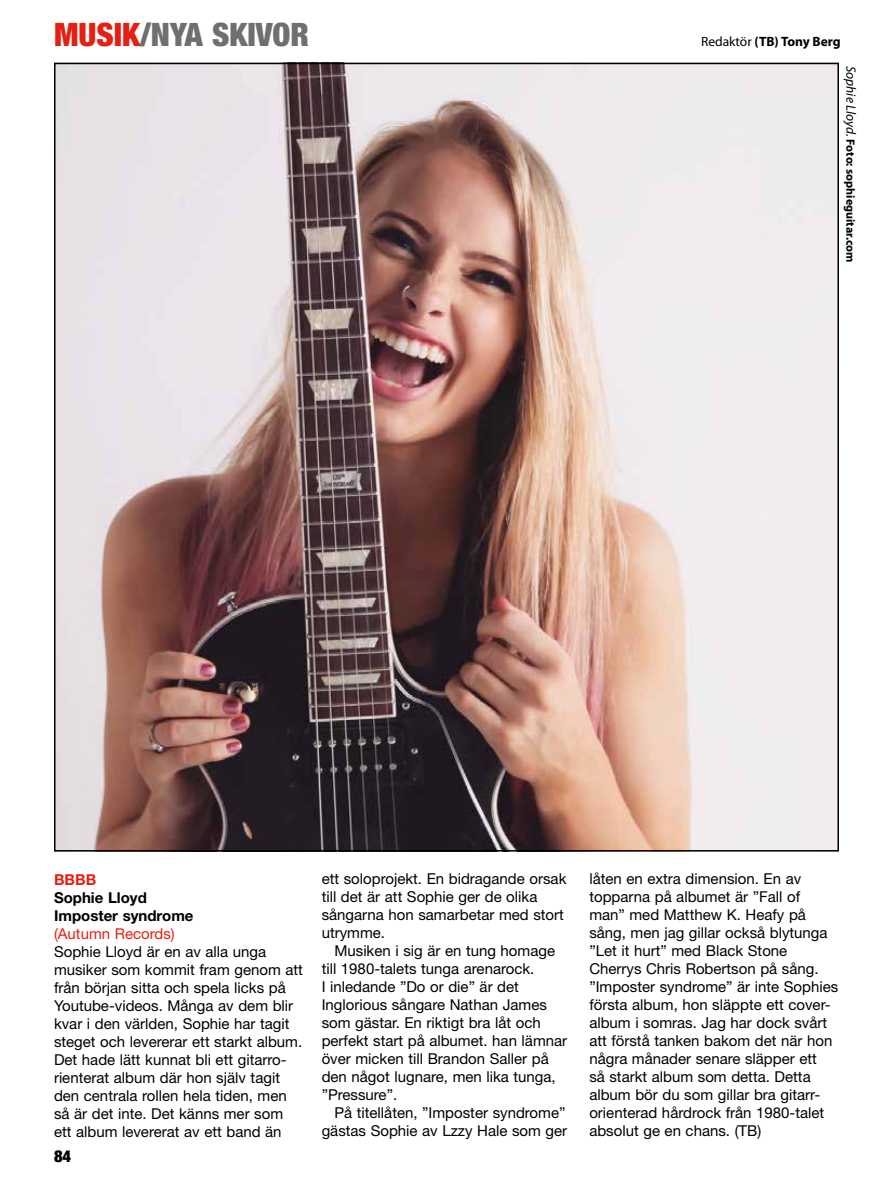
<style>
.page{position:relative;width:893px;height:1191px;background:#fff}
.page>*{position:absolute;margin:0;border:0;box-sizing:border-box;transform-origin:0 0}
.t1{font:900 condensed 32.25px "Helvetica Neue LT Std";color:#706f6f}
.t2{font:900 condensed 16.5px "Helvetica Neue";color:#000}
.t3{font:15px/18px "Helvetica Neue LT Std";color:#000}
.t4{font:700 15px/18px "Helvetica Neue LT Std";color:#000}
.t5{font:15px "Helvetica Neue LT Std";color:#e41f13}
.t6{font:700 15px "Helvetica Neue LT Std";color:#e41f13}
.t7{font:700 13.5px "Myriad Pro";color:#000}
.t8{font:700 12px "Myriad Pro";color:#000}
.s1{color:#e41f13}
.s2{font-weight:400}
.s3{font-weight:400;font-style:italic;font-size:13.5px}
</style>
<div class="page">
<img style="left:57px;top:66px;width:779px;height:782px">
<h1 class="t1" style="left:54px;top:14px;width:257px"><span class="s1">MUSIK</span>/NYA SKIVOR</h1>
<p class="t7" style="left:701px;top:34px;width:141px"><span class="s2">Redaktör</span> (TB) Tony Berg</p>
<p class="t8" style="left:857px;top:66px;width:198px;rotate:90deg"><span class="s3">Sophie Lloyd.</span> Foto: sophieguitar.com</p>
<p class="t6" style="left:54px;top:870px;width:44px">BBBB</p>
<p class="t4" style="left:54px;top:888px;width:141px">Sophie Lloyd<br>Imposter syndrome</p>
<p class="t5" style="left:54px;top:924px;width:122px">(Autumn Records)</p>
<p class="t3" style="left:54px;top:942px;width:250px">Sophie Lloyd är en av alla unga musiker som kommit fram genom att från början sitta och spela licks på Youtube-videos. Många av dem blir kvar i den världen, Sophie har tagit steget och levererar ett starkt album.<br>Det hade lätt kunnat bli ett gitarro&shy;rienterat album där hon själv tagit den centrala rollen hela tiden, men så är det inte. Det känns mer som ett album levererat av ett band än</p>
<p class="t2" style="left:54px;top:1146px;width:19px">84</p>
<p class="t3" style="left:322px;top:869px;width:246px">ett soloprojekt. En bidragande orsak till det är att Sophie ger de olika sångarna hon samarbetar med stort utrymme.</p>
<p class="t3" style="left:322px;top:941px;width:247px;text-indent:13px">Musiken i sig är en tung homage till 1980-talets tunga arenarock.<br>I inledande ”Do or die” är det<br>Inglorious sångare Nathan James som gästar. En riktigt bra låt och perfekt start på albumet. han lämnar över micken till Brandon Saller på den något lugnare, men lika tunga, ”Pressure”.</p>
<p class="t3" style="left:322px;top:1103px;width:247px;text-align:right">På titellåten, ”Imposter syndrome” gästas Sophie av Lzzy Hale som ger</p>
<p class="t3" style="left:589px;top:869px;width:250px">låten en extra dimension. En av topparna på albumet är ”Fall of man” med Matthew K. Heafy på sång, men jag gillar också blytunga ”Let it hurt” med Black Stone<br>Cherrys Chris Robertson på sång. ”Imposter syndrome” är inte Sophies första album, hon släppte ett cover&shy;album i somras. Jag har dock svårt att förstå tanken bakom det när hon några månader senare släpper ett<br>så starkt album som detta. Detta album bör du som gillar bra gitarr&shy;orienterad hårdrock från 1980-talet absolut ge en chans. (TB)</p>
</div>
